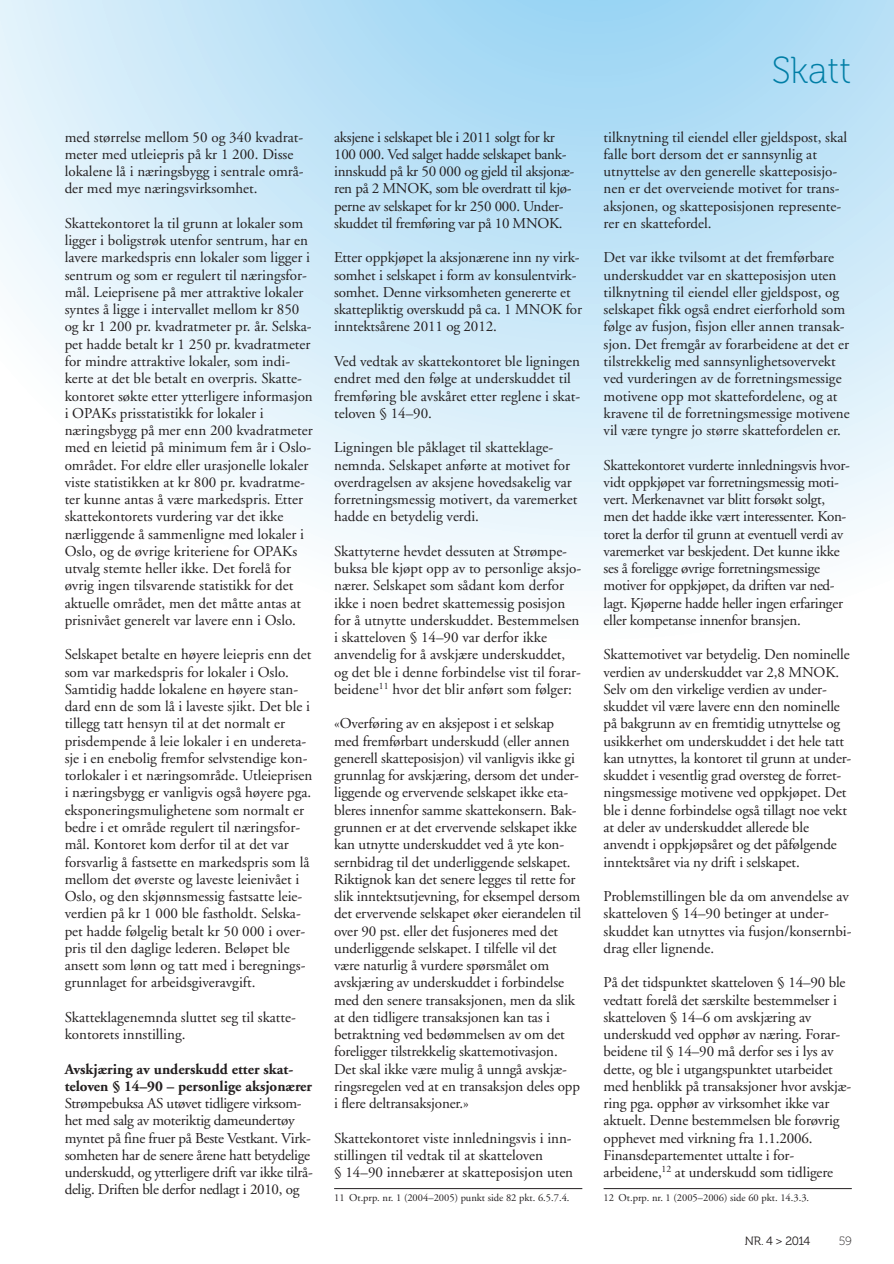
<style>
.page{position:relative;width:894px;height:1264px;background:#fff}
.page>*{position:absolute;margin:0;border:0;box-sizing:border-box;transform-origin:0 0}
.t1{font:37.5px "Museo 100";color:#007ea6}
.t2{font:15px/17.2px "Adobe Garamond";color:#231f20}
.t3{font:15px/17.2px "Adobe Garamond";letter-spacing:-.02em;color:#231f20}
.t4{font:700 15px/17.2px "Adobe Garamond";color:#231f20}
.t5{font:12px "Museo 300";letter-spacing:-.035em;color:#231f20}
.t6{font:12px "Museo 100";color:#231f20}
.t7{font:10.5px "Adobe Garamond";color:#231f20}
</style>
<div class="page">
<svg style="left:0;top:0;width:893px;height:585px"></svg>
<hr style="left:334px;top:1188px;width:248px;height:1px;background:#231f20">
<hr style="left:603px;top:1188px;width:248px;height:1px;background:#231f20">
<p class="t2" style="left:65px;top:129px;width:240px">med størrelse mellom 50 og 340 kvadrat&shy;meter med utleiepris på kr 1 200. Disse lokalene lå i næringsbygg i sentrale områ&shy;der med mye næringsvirksomhet.</p>
<p class="t2" style="left:65px;top:215px;width:250px">Skattekontoret la til grunn at lokaler som ligger i boligstrøk utenfor sentrum, har en lavere markedspris enn lokaler som ligger i sentrum og som er regulert til næringsfor&shy;mål. Leieprisene på mer attraktive lokaler syntes å ligge i intervallet mellom kr 850 og kr 1 200 pr. kvadratmeter pr. år. Selska&shy;pet hadde betalt kr 1 250 pr. kvadratmeter for mindre attraktive lokaler, som indi&shy;kerte at det ble betalt en overpris. Skatte&shy;kontoret søkte etter ytterligere informasjon i OPAKs prisstatistikk for lokaler i næringsbygg på mer enn 200 kvadratmeter med en leietid på minimum fem år i Oslo&shy;området. For eldre eller urasjonelle lokaler viste statistikken at kr 800 pr. kvadratme&shy;ter kunne antas å være markedspris. Etter skattekontorets vurdering var det ikke nærliggende å sammenligne med lokaler i Oslo, og de øvrige kriteriene for OPAKs utvalg stemte heller ikke. Det forelå for øvrig ingen tilsvarende statistikk for det aktuelle området, men det måtte antas at prisnivået generelt var lavere enn i Oslo.</p>
<p class="t2" style="left:65px;top:646px;width:249px">Selskapet betalte en høyere leiepris enn det som var markedspris for lokaler i Oslo.<br>Samtidig hadde lokalene en høyere stan&shy;dard enn de som lå i laveste sjikt. Det ble i tillegg tatt hensyn til at det normalt er prisdempende å leie lokaler i en undereta&shy;sje i en enebolig fremfor selvstendige kon&shy;torlokaler i et næringsområde. Utleieprisen i næringsbygg er vanligvis også høyere pga. eksponeringsmulighetene som normalt er bedre i et område regulert til næringsfor&shy;mål. Kontoret kom derfor til at det var forsvarlig å fastsette en markedspris som lå mellom det øverste og laveste leienivået i Oslo, og den skjønnsmessig fastsatte leie&shy;verdien på kr 1 000 ble fastholdt. Selska&shy;pet hadde følgelig betalt kr 50 000 i over&shy;pris til den daglige lederen. Beløpet ble ansett som lønn og tatt med i beregnings&shy;grunnlaget for arbeidsgiveravgift.</p>
<p class="t2" style="left:65px;top:1008px;width:233px">Skatteklagenemnda sluttet seg til skatte&shy;kontorets innstilling.</p>
<p class="t4" style="left:65px;top:1060px;width:249px">Avskjæring av underskudd etter skat&shy;teloven § 14–90 – personlige aksjonærer</p>
<p class="t3" style="left:65px;top:1095px;width:250px">Strømpebuksa AS utøvet tidligere virksom&shy;het med salg av moteriktig dameundertøy myntet på fine fruer på Beste Vestkant. Virk&shy;somheten har de senere årene hatt betydelige underskudd, og ytterligere drift var ikke tilrå&shy;delig. Driften ble derfor nedlagt i 2010, og</p>
<p class="t3" style="left:334px;top:129px;width:241px">aksjene i selskapet ble i 2011 solgt for kr 100 000. Ved salget hadde selskapet bank&shy;innskudd på kr 50 000 og gjeld til aksjonæ&shy;ren på 2 MNOK, som ble overdratt til kjø&shy;perne av selskapet for kr 250 000. Under&shy;skuddet til fremføring var på 10 MNOK.</p>
<p class="t2" style="left:334px;top:249px;width:249px">Etter oppkjøpet la aksjonærene inn ny virk&shy;somhet i selskapet i form av konsulentvirk&shy;somhet. Denne virksomheten genererte et skattepliktig overskudd på ca. 1 MNOK for inntektsårene 2011 og 2012.</p>
<p class="t2" style="left:334px;top:353px;width:248px">Ved vedtak av skattekontoret ble ligningen endret med den følge at underskuddet til fremføring ble avskåret etter reglene i skat&shy;teloven § 14–90.</p>
<p class="t2" style="left:334px;top:439px;width:245px">Ligningen ble påklaget til skatteklage&shy;nemnda. Selskapet anførte at motivet for overdragelsen av aksjene hovedsakelig var forretningsmessig motivert, da varemerket hadde en betydelig verdi.</p>
<p class="t2" style="left:334px;top:543px;width:248px">Skattyterne hevdet dessuten at Strømpe&shy;buksa ble kjøpt opp av to personlige aksjo&shy;nærer. Selskapet som sådant kom derfor ikke i noen bedret skattemessig posisjon for å utnytte underskuddet. Bestemmelsen i skatteloven § 14–90 var derfor ikke anvendelig for å avskjære underskuddet, og det ble i denne forbindelse vist til forar&shy;beidene<sup>11</sup> hvor det blir anført som følger:</p>
<p class="t2" style="left:334px;top:715px;width:249px">«Overføring av en aksjepost i et selskap med fremførbart underskudd (eller annen generell skatteposisjon) vil vanligvis ikke gi grunnlag for avskjæring, dersom det under&shy;liggende og ervervende selskapet ikke eta&shy;bleres innenfor samme skattekonsern. Bak&shy;grunnen er at det ervervende selskapet ikke kan utnytte underskuddet ved å yte kon&shy;sernbidrag til det underliggende selskapet.<br>Riktignok kan det senere legges til rette for slik inntektsutjevning, for eksempel dersom det ervervende selskapet øker eierandelen til over 90 pst. eller det fusjoneres med det underliggende selskapet. I tilfelle vil det være naturlig å vurdere spørsmålet om avskjæring av underskuddet i forbindelse med den senere transaksjonen, men da slik at den tidligere transaksjonen kan tas i betraktning ved bedømmelsen av om det foreligger tilstrekkelig skattemotivasjon.<br>Det skal ikke være mulig å unngå avskjæ&shy;ringsregelen ved at en transaksjon deles opp i flere deltransaksjoner.»</p>
<p class="t2" style="left:334px;top:1129px;width:240px">Skattekontoret viste innledningsvis i inn&shy;stillingen til vedtak til at skatteloven<br>§ 14–90 innebærer at skatteposisjon uten</p>
<p class="t7" style="left:334px;top:1191px;width:237px">11 Ot.prp. nr. 1 (2004–2005) punkt side 82 pkt. 6.5.7.4.</p>
<h1 class="t1" style="left:771px;top:50px;width:81px">Skatt</h1>
<p class="t2" style="left:603px;top:129px;width:245px">tilknytning til eiendel eller gjeldspost, skal falle bort dersom det er sannsynlig at utnyttelse av den generelle skatteposisjo&shy;nen er det overveiende motivet for trans&shy;aksjonen, og skatteposisjonen represente&shy;rer en skattefordel.</p>
<p class="t2" style="left:603px;top:249px;width:247px">Det var ikke tvilsomt at det fremførbare underskuddet var en skatteposisjon uten tilknytning til eiendel eller gjeldspost, og selskapet fikk også endret eierforhold som følge av fusjon, fisjon eller annen transak&shy;sjon. Det fremgår av forarbeidene at det er tilstrekkelig med sannsynlighetsovervekt ved vurderingen av de forretningsmessige motivene opp mot skattefordelene, og at kravene til de forretningsmessige motivene vil være tyngre jo større skattefordelen er.</p>
<p class="t3" style="left:603px;top:456px;width:248px">Skattekontoret vurderte innledningsvis hvor&shy;vidt oppkjøpet var forretningsmessig moti&shy;vert. Merkenavnet var blitt forsøkt solgt, men det hadde ikke vært interessenter. Kon&shy;toret la derfor til grunn at eventuell verdi av varemerket var beskjedent. Det kunne ikke ses å foreligge øvrige forretningsmessige motiver for oppkjøpet, da driften var ned&shy;lagt. Kjøperne hadde heller ingen erfaringer eller kompetanse innenfor bransjen.</p>
<p class="t2" style="left:603px;top:646px;width:249px">Skattemotivet var betydelig. Den nominelle verdien av underskuddet var 2,8 MNOK.<br>Selv om den virkelige verdien av under&shy;skuddet vil være lavere enn den nominelle på bakgrunn av en fremtidig utnyttelse og usikkerhet om underskuddet i det hele tatt kan utnyttes, la kontoret til grunn at under&shy;skuddet i vesentlig grad oversteg de forret&shy;ningsmessige motivene ved oppkjøpet. Det ble i denne forbindelse også tillagt noe vekt at deler av underskuddet allerede ble anvendt i oppkjøpsåret og det påfølgende inntektsåret via ny drift i selskapet.</p>
<p class="t2" style="left:603px;top:888px;width:249px">Problemstillingen ble da om anvendelse av skatteloven § 14–90 betinger at under&shy;skuddet kan utnyttes via fusjon/konsernbi&shy;drag eller lignende.</p>
<p class="t2" style="left:603px;top:974px;width:249px">På det tidspunktet skatteloven § 14–90 ble vedtatt forelå det særskilte bestemmelser i skatteloven § 14–6 om avskjæring av underskudd ved opphør av næring. Forar&shy;beidene til § 14–90 må derfor ses i lys av dette, og ble i utgangspunktet utarbeidet med henblikk på transaksjoner hvor avskjæ&shy;ring pga. opphør av virksomhet ikke var aktuelt. Denne bestemmelsen ble forøvrig opphevet med virkning fra 1.1.2006.<br>Finansdepartementet uttalte i for&shy;arbeidene,<sup>12</sup> at underskudd som tidligere</p>
<p class="t7" style="left:603px;top:1191px;width:207px">12 Ot.prp. nr. 1 (2005–2006) side 60 pkt. 14.3.3.</p>
<p class="t5" style="left:744px;top:1234px;width:67px">NR. 4 &gt; 2014</p>
<p class="t6" style="left:838px;top:1234px;width:15px">59</p>
</div>
